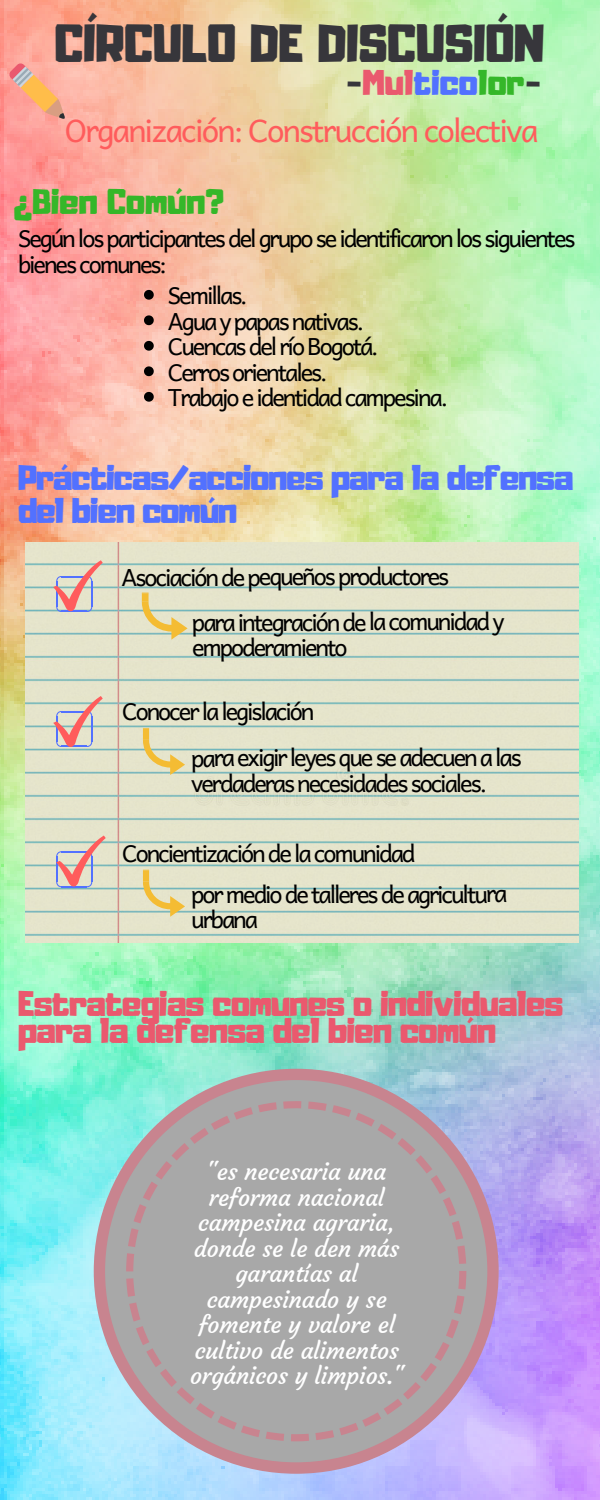
<style>
.page{position:relative;width:600px;height:1500px;background:#fff}
.page>*{position:absolute;margin:0;border:0;box-sizing:border-box;transform-origin:0 0}
.t1{font:47.2px "Adumu";color:#37363b}
.t2{font:31.4px/27px "Adumu";letter-spacing:-.02em;color:#ea596e}
.t3{font:31.4px/32.2px "Adumu";letter-spacing:-.03em;color:#5271ff}
.t4{font:31.4px "Andika";letter-spacing:-.06em;color:#ff5c5c}
.t5{font:31.4px "Adumu";color:#5271ff}
.t6{font:31.4px "Adumu";color:#35b729}
.t7{font:23.6px/25.5px "Andika";letter-spacing:-.09em;color:#000}
.t8{font:23.6px/25.5px "Courgette";letter-spacing:-.01em;color:#fff;text-align:center}
.s1{color:#37363b}
.s2{color:#ea596e}
.s3{color:#35b729}
</style>
<div class="page">
<img style="left:0;top:0;width:600px;height:1500px">
<svg style="left:9px;top:63px;width:56px;height:56px;background:#f4a98c"></svg>
<svg style="left:144px;top:290px;width:10px;height:10px"></svg>
<svg style="left:144px;top:315px;width:10px;height:10px"></svg>
<svg style="left:144px;top:341px;width:10px;height:10px"></svg>
<svg style="left:144px;top:366px;width:10px;height:10px"></svg>
<svg style="left:144px;top:392px;width:10px;height:10px"></svg>
<img style="left:26px;top:542px;width:553px;height:401px">
<svg style="left:142px;top:593px;width:46px;height:47px;background:#e2d7a6"></svg>
<svg style="left:143px;top:728px;width:42px;height:47px;background:#e1d7a6"></svg>
<svg style="left:143px;top:870px;width:42px;height:47px;background:#e1d8a6"></svg>
<svg style="left:53px;top:560px;width:50px;height:52px;background:#d6beb9"></svg>
<svg style="left:53px;top:696px;width:50px;height:51px;background:#d8beb9"></svg>
<svg style="left:56px;top:836px;width:50px;height:51px;background:#d8beb9"></svg>
<svg style="left:94px;top:1069px;width:405px;height:405px;background:#abacb4"></svg>
<h1 class="t1" style="left:55px;top:3px;width:491px">CÍRCULO DE DISCUSIÓN</h1>
<h2 class="t5" style="left:346px;top:56px;width:197px"><span class="s1">-</span><span class="s2">Mul</span>tico<span class="s3">lor</span><span class="s1">-</span></h2>
<h2 class="t4" style="left:65px;top:103px;width:475px">Organización: Construcción colectiva</h2>
<h2 class="t6" style="left:14px;top:175px;width:211px">¿Bien Común?</h2>
<p class="t7" style="left:18px;top:225px;width:559px">Según los participantes del grupo se identificaron los siguientes bienes comunes:</p>
<p class="t7" style="left:168px;top:282px;width:282px">Semillas.<br>Agua y papas nativas.<br>Cuencas del río Bogotá.<br>Cerros orientales.<br>Trabajo e identidad campesina.</p>
<h2 class="t3" style="left:18px;top:459px;width:557px">Prácticas/acciones para la defensa del bien común</h2>
<p class="t7" style="left:192px;top:553px;width:314px;line-height:45.1px;text-indent:-70px">Asociación de pequeños productores<br>para integración de la comunidad y</p>
<p class="t7" style="left:192px;top:634px;width:157px">empoderamiento</p>
<p class="t7" style="left:191px;top:687px;width:332px;line-height:46.5px;text-indent:-69px">Conocer la legislación<br>para exigir leyes que se adecuen a las</p>
<p class="t7" style="left:191px;top:769px;width:297px">verdaderas necesidades sociales.</p>
<p class="t7" style="left:191px;top:832px;width:318px;line-height:40.5px;text-indent:-69px">Concientización de la comunidad<br>por medio de talleres de agricultura</p>
<p class="t7" style="left:191px;top:906px;width:68px">urbana</p>
<h2 class="t2" style="left:18px;top:987px;width:547px">Estrategias comunes o individuales para la defensa del bien común</h2>
<p class="t8" style="left:190px;top:1159px;width:215px">"es necesaria una reforma nacional campesina agraria, donde se le den más garantías al campesinado y se fomente y valore el cultivo de alimentos orgánicos y limpios."</p>
</div>
